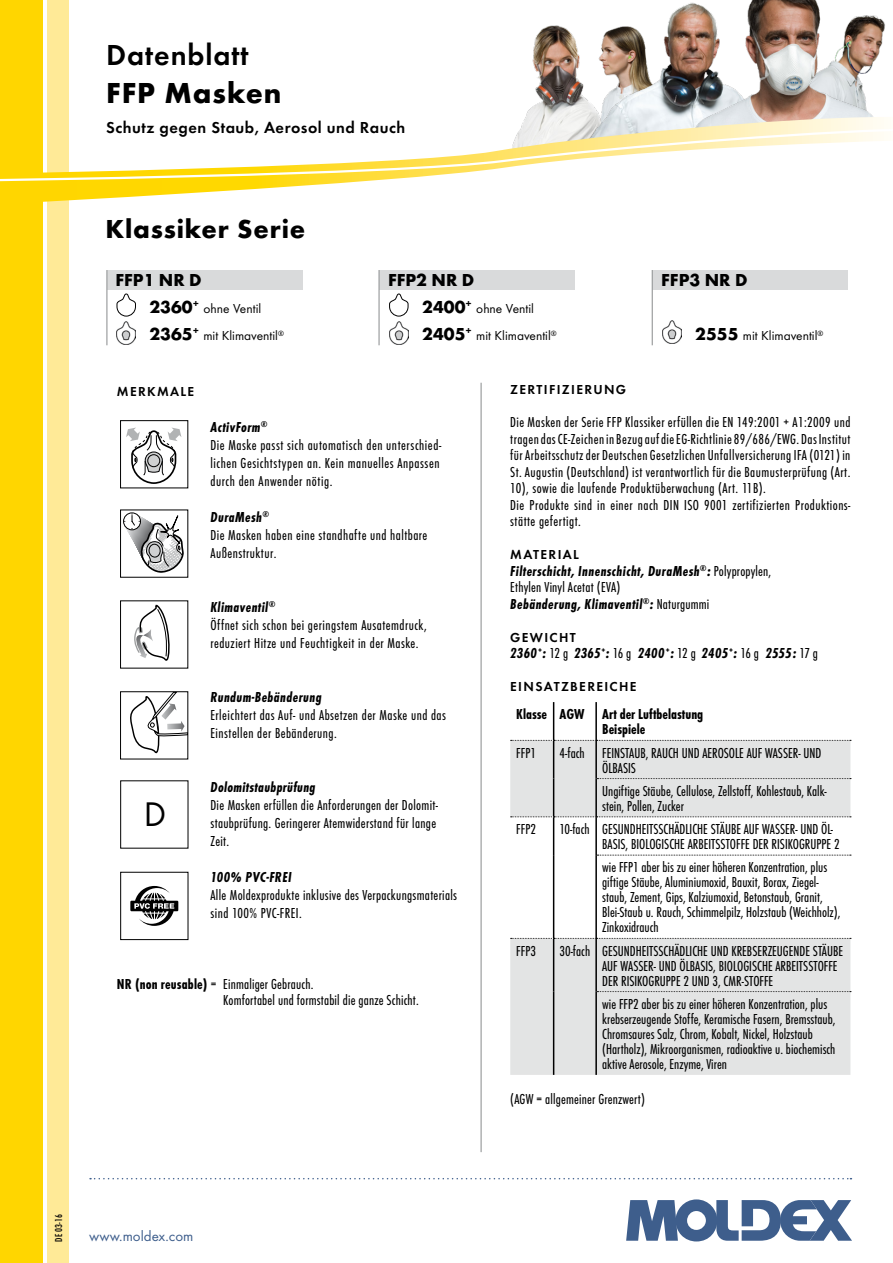
<style>
.page{position:relative;width:893px;height:1263px;background:#fff}
.page>*{position:absolute;margin:0;border:0;box-sizing:border-box;transform-origin:0 0}
.t1{font:35.4px "Futura TCE Boo";color:#000}
.t2{font:30px "Futura TCE Dem";letter-spacing:.03em;color:#000}
.t3{font:700 30px "Futura TCE";letter-spacing:.03em;color:#000}
.t4{font:700 27px "Futura TCE";letter-spacing:.03em;color:#000}
.t5{font:700 18px "Futura TCE";color:#000}
.t6{font:16.5px "Futura TCE Dem";letter-spacing:.03em;color:#000}
.t7{font:15px/15px "Futura TCE Boo Con";letter-spacing:.01em;color:#000}
.t8{font:15px/16.5px "Futura TCE Boo Con";letter-spacing:.03em;color:#000}
.t9{font:15px "Futura TCE Bol Con Obl";letter-spacing:.03em;color:#000}
.t10{font:15px/15px "Futura TCE Bol Con";color:#000}
.t11{font:15px "Futura TCE Boo";color:#3e5e8c}
.t12{font:13.5px/27px "Futura TCE Boo";color:#000}
.t13{font:13.5px "Futura TCE Dem";letter-spacing:.1em;color:#000}
.t14{font:10.5px "Futura TCE Med Con";color:#000}
.s1{font-family:"Futura TCE";font-weight:700;font-size:18px}
.s2{font-family:"Futura TCE Bol Con"}
.s3{font-family:"Futura TCE Boo Con"}
</style>
<div class="page">
<img style="left:526px;top:25px;width:46px;height:92px">
<img style="left:875px;top:15px;width:10px;height:46px">
<img style="left:572px;top:4px;width:116px;height:113px">
<img style="left:688px;top:0;width:187px;height:117px">
<div style="left:48px;top:0;width:21px;height:1263px;background:#ffea97"></div>
<div style="left:0;top:0;width:43px;height:1263px;background:#ffd600"></div>
<svg style="left:43px;top:117px;width:841px;height:87px"></svg>
<svg style="left:90px;top:1178px;width:761px;height:1px"></svg>
<svg style="left:626px;top:1199px;width:226px;height:42px"></svg>
<svg style="left:0;top:127px;width:884px;height:55px"></svg>
<div style="left:379px;top:270px;width:196px;height:20px;background:#d9dadb"></div>
<hr style="left:378px;top:270px;width:2px;height:75px;background:#9c9e9f">
<div style="left:107px;top:270px;width:195px;height:20px;background:#d9dadb"></div>
<svg style="left:117px;top:294px;width:19px;height:22px"></svg>
<img style="left:117px;top:321px;width:19px;height:23px">
<svg style="left:389px;top:294px;width:19px;height:22px"></svg>
<img style="left:389px;top:321px;width:19px;height:23px">
<svg style="left:130px;top:693px;width:56px;height:61px"></svg>
<div style="left:120px;top:691px;width:68px;height:68px;border:1px solid #000"></div>
<hr style="left:480px;top:383px;width:2px;height:769px;background:#9c9e9f">
<hr style="left:106px;top:270px;width:1px;height:75px;background:#9c9e9f">
<div style="left:120px;top:872px;width:68px;height:68px;border:1px solid #000"></div>
<svg style="left:130px;top:886px;width:48px;height:40px"></svg>
<svg style="left:126px;top:427px;width:55px;height:57px"></svg>
<div style="left:120px;top:420px;width:68px;height:68px;border:1px solid #000"></div>
<svg style="left:123px;top:513px;width:61px;height:60px"></svg>
<svg style="left:134px;top:604px;width:36px;height:57px"></svg>
<div style="left:652px;top:270px;width:196px;height:20px;background:#d9dadb"></div>
<hr style="left:652px;top:270px;width:1px;height:75px;background:#9c9e9f">
<img style="left:662px;top:320px;width:20px;height:23px">
<div style="left:510px;top:740px;width:340px;height:335px;background:#e3e4e4"></div>
<hr style="left:553px;top:702px;width:1px;height:38px;background:#000">
<hr style="left:595px;top:702px;width:2px;height:38px;background:#000">
<hr style="left:553px;top:741px;width:1px;height:38px;background:#000">
<hr style="left:553px;top:779px;width:1px;height:37px;background:#000">
<hr style="left:595px;top:741px;width:2px;height:38px;background:#000">
<hr style="left:595px;top:779px;width:2px;height:37px;background:#000">
<hr style="left:553px;top:939px;width:1px;height:53px;background:#000">
<hr style="left:595px;top:939px;width:2px;height:53px;background:#000">
<hr style="left:553px;top:992px;width:1px;height:83px;background:#000">
<hr style="left:595px;top:992px;width:2px;height:83px;background:#000">
<svg style="left:511px;top:740px;width:340px;height:1px"></svg>
<svg style="left:597px;top:778px;width:254px;height:1px"></svg>
<svg style="left:510px;top:816px;width:341px;height:123px"></svg>
<svg style="left:597px;top:991px;width:254px;height:1px"></svg>
<h2 class="t2" style="left:106px;top:37px;width:144px">Datenblatt</h2>
<h2 class="t3" style="left:106px;top:74px;width:177px">FFP Masken</h2>
<p class="t6" style="left:106px;top:117px;width:301px">Schutz gegen Staub, Aerosol und Rauch</p>
<h3 class="t4" style="left:105px;top:212px;width:201px">Klassiker Serie</h3>
<p class="t5" style="left:115px;top:269px;width:88px">FFP1 NR D</p>
<p class="t12" style="left:149px;top:295px;width:136px"><span class="s1">2360</span><sup>+</sup> ohne Ventil<br><span class="s1">2365</span><sup>+</sup> mit Klimaventil<sup>®</sup></p>
<p class="t5" style="left:388px;top:269px;width:88px">FFP2 NR D</p>
<p class="t12" style="left:422px;top:295px;width:136px"><span class="s1">2400</span><sup>+</sup> ohne Ventil<br><span class="s1">2405</span><sup>+</sup> mit Klimaventil<sup>®</sup></p>
<p class="t5" style="left:661px;top:269px;width:88px">FFP3 NR D</p>
<p class="t12" style="left:695px;top:322px;width:130px"><span class="s1">2555</span> mit Klimaventil<sup>®</sup></p>
<p class="t13" style="left:117px;top:383px;width:79px">MERKMALE</p>
<p class="t9" style="left:210px;top:418px;width:58px">ActivForm<sup>®</sup></p>
<p class="t7" style="left:210px;top:436px;width:232px;line-height:18px;text-align:justify">Die Maske passt sich automatisch den unterschied&shy;lichen Gesichtstypen an. Kein manuelles Anpassen durch den Anwender nötig.</p>
<p class="t9" style="left:210px;top:508px;width:60px">DuraMesh<sup>®</sup></p>
<p class="t8" style="left:210px;top:526px;width:218px;line-height:18px">Die Masken haben eine standhafte und haltbare<br>Außenstruktur.</p>
<h1 class="t1" style="left:144px;top:793px;width:24px">D</h1>
<p class="t9" style="left:210px;top:598px;width:66px">Klimaventil<sup>®</sup></p>
<p class="t8" style="left:210px;top:616px;width:218px;line-height:18px">Öffnet sich schon bei geringstem Ausatemdruck, reduziert Hitze und Feuchtigkeit in der Maske.</p>
<p class="t9" style="left:210px;top:688px;width:113px">Rundum-Bebänderung</p>
<p class="t8" style="left:210px;top:706px;width:237px;line-height:18px">Erleichtert das Auf- und Absetzen der Maske und das<br>Einstellen der Bebänderung.</p>
<p class="t9" style="left:210px;top:778px;width:106px">Dolomitstaubprüfung</p>
<p class="t7" style="left:210px;top:796px;width:229px;line-height:18px">Die Masken erfüllen die Anforderungen der Dolomit&shy;staubprüfung. Geringerer Atemwiderstand für lange<br>Zeit.</p>
<p class="t9" style="left:210px;top:868px;width:83px">100% PVC-FREI</p>
<p class="t7" style="left:210px;top:886px;width:248px;line-height:18px">Alle Moldexprodukte inklusive des Verpackungsmaterials sind 100% PVC-FREI.</p>
<p class="t7" style="left:223px;top:975px;width:197px;line-height:16.5px;text-indent:-106px"><span class="s2">NR (non reusable)</span> = Einmaliger Gebrauch.<br>Komfortabel und formstabil die ganze Schicht.</p>
<p class="t13" style="left:510px;top:382px;width:117px">ZERTIFIZIERUNG</p>
<p class="t8" style="left:510px;top:414px;width:342px">Die Masken der Serie FFP Klassiker erfüllen die EN 149:2001 + A1:2009 und tragen das CE-Zeichen in Bezug auf die EG-Richtlinie 89/686/EWG. Das Institut für Arbeitsschutz der Deutschen Gesetzlichen Unfallversicherung IFA (0121) in St. Augustin (Deutschland) ist verantwortlich für die Baumusterprüfung (Art.<br>10), sowie die laufende Produktüberwachung (Art. 11B).<br>Die Produkte sind in einer nach DIN ISO 9001 zertifizierten Produktions&shy;stätte gefertigt.</p>
<p class="t13" style="left:510px;top:547px;width:70px">MATERIAL</p>
<p class="t9" style="left:510px;top:562px;width:262px">Filterschicht, Innenschicht, DuraMesh<sup>®</sup>: <span class="s3">Polypropylen,</span></p>
<p class="t7" style="left:510px;top:580px;width:112px">Ethylen Vinyl Acetat (EVA)</p>
<p class="t9" style="left:510px;top:595px;width:201px">Bebänderung, Klimaventil<sup>®</sup>: <span class="s3">Naturgummi</span></p>
<p class="t13" style="left:510px;top:629px;width:67px">GEWICHT</p>
<p class="t9" style="left:510px;top:645px;width:309px">2360<sup>+</sup>: <span class="s3">12 g</span> 2365<sup>+</sup>: <span class="s3">16 g</span> 2400<sup>+</sup>: <span class="s3">12 g</span> 2405<sup>+</sup>: <span class="s3">16 g</span> 2555: <span class="s3">17 g</span></p>
<p class="t13" style="left:510px;top:679px;width:128px">EINSATZBEREICHE</p>
<p class="t10" style="left:602px;top:707px;width:103px;text-indent:-86px">Klasse AGW Art der Luftbelastung<br>Beispiele</p>
<p class="t7" style="left:516px;top:745px;width:21px">FFP1</p>
<p class="t7" style="left:602px;top:745px;width:221px;text-indent:-43px">4-fach FEINSTAUB, RAUCH UND AEROSOLE AUF WASSER- UND<br>ÖLBASIS</p>
<p class="t7" style="left:602px;top:783px;width:226px">Ungiftige Stäube, Cellulose, Zellstoff, Kohlestaub, Kalk&shy;stein, Pollen, Zucker</p>
<p class="t7" style="left:516px;top:822px;width:21px">FFP2</p>
<p class="t7" style="left:602px;top:822px;width:239px;text-indent:-43px">10-fach GESUNDHEITSSCHÄDLICHE STÄUBE AUF WASSER- UND ÖL-<br>BASIS, BIOLOGISCHE ARBEITSSTOFFE DER RISIKOGRUPPE 2</p>
<p class="t7" style="left:602px;top:860px;width:240px">wie FFP1 aber bis zu einer höheren Konzentration, plus giftige Stäube, Aluminiumoxid, Bauxit, Borax, Ziegel&shy;staub, Zement, Gips, Kalziumoxid, Betonstaub, Granit, Blei-Staub u. Rauch, Schimmelpilz, Holzstaub (Weichholz), Zinkoxidrauch</p>
<p class="t7" style="left:516px;top:943px;width:21px">FFP3</p>
<p class="t7" style="left:602px;top:943px;width:242px;text-indent:-43px">30-fach GESUNDHEITSSCHÄDLICHE UND KREBSERZEUGENDE STÄUBE<br>AUF WASSER- UND ÖLBASIS, BIOLOGISCHE ARBEITSSTOFFE<br>DER RISIKOGRUPPE 2 UND 3, CMR-STOFFE</p>
<p class="t7" style="left:602px;top:996px;width:235px">wie FFP2 aber bis zu einer höheren Konzentration, plus krebserzeugende Stoffe, Keramische Fasern, Bremsstaub, Chromsaures Salz, Chrom, Kobalt, Nickel, Holzstaub (Hartholz), Mikroorganismen, radioaktive u. biochemisch aktive Aerosole, Enzyme, Viren</p>
<p class="t7" style="left:510px;top:1091px;width:136px">(AGW = allgemeiner Grenzwert)</p>
<p class="t14" style="left:53px;top:1242px;width:29px;rotate:-90deg">DE 03-16</p>
<p class="t11" style="left:89px;top:1227px;width:106px">www.moldex.com</p>
</div>
